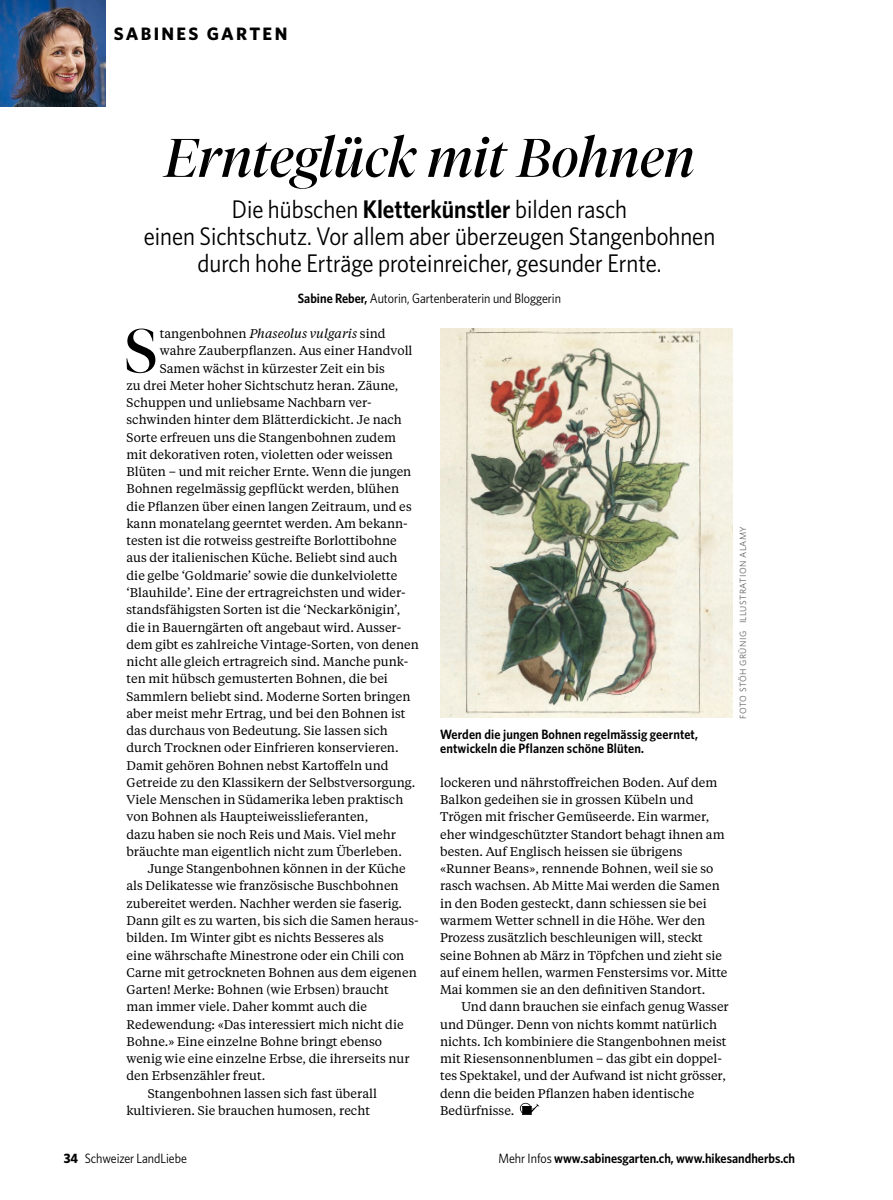
<style>
.page{position:relative;width:893px;height:1200px;background:#fff}
.page>*{position:absolute;margin:0;border:0;box-sizing:border-box;transform-origin:0 0}
._530___Txt_8_4_TieTe{font:61.8px "Tiempos Fine";color:#000}
._270_Kol_Tit_36_TieF{font:italic 54px "Tiempos Fine";color:#000}
._350_Story_Lead_17_W{font:25.5px/27px "Whitney Narrow";color:#000;text-align:center}
._100_Rub_14_WhiSemib{font:700 18px "Whitney";letter-spacing:.125em;color:#000}
._620_Leg_9_WhiNarSem{font:600 13.5px/14.2px "Whitney Narrow";letter-spacing:.01em;color:#000}
._650___Story_Text_Fo{font:13.5px "Whitney Narrow";color:#000}
._633___Txt_Autor_9_W{font:600 13.5px "Whitney Narrow";color:#000}
._532_Txt_8_4_TieTex{font:12.6px/17.2px "Tiempos Text";color:#000}
._530___Txt_8_4_TieTe-2{font:12.6px "Tiempos Text";color:#000}
._530___Txt_8_4_TieTe-3{font:italic 12.6px "Tiempos Text";color:#000}
._600_Fotobyline_6_Wh{font:9px "Whitney";letter-spacing:.05em;color:#626160}
.s1{font-weight:600}
.s2{font-style:normal}
.s3{font-weight:700}
.s4{font-weight:400}
</style>
<div class="page">
<img style="left:0;top:0;width:105px;height:106px">
<img style="left:440px;top:328px;width:292px;height:389px">
<svg style="left:520px;top:1102px;width:19px;height:12px"></svg>
<p class="_100_Rub_14_WhiSemib" style="left:114px;top:21px;width:175px">SABINES GARTEN</p>
<p class="_270_Kol_Tit_36_TieF" style="left:164px;top:125px;width:532px">Ernteglück mit Bohnen</p>
<p class="_350_Story_Lead_17_W" style="left:144px;top:194px;width:573px">Die hübschen <span class="s1">Kletterkünstler</span> bilden rasch<br>einen Sichtschutz. Vor allem aber überzeugen Stangenbohnen durch hohe Erträge proteinreicher, gesunder Ernte.</p>
<p class="_650___Story_Text_Fo" style="left:298px;top:290px;width:265px"><span class="s1">Sabine Reber,</span> Autorin, Gartenberaterin und Bloggerin</p>
<p class="_530___Txt_8_4_TieTe" style="left:125px;top:313px;width:34px">S</p>
<p class="_530___Txt_8_4_TieTe-3" style="left:160px;top:325px;width:227px"><span class="s2">tangenbohnen</span> Phaseolus vulgaris <span class="s2">sind</span></p>
<p class="_530___Txt_8_4_TieTe-2" style="left:160px;top:342px;width:254px">wahre Zauberpflanzen. Aus einer Handvoll</p>
<p class="_530___Txt_8_4_TieTe-2" style="left:160px;top:359px;width:226px">Samen wächst in kürzester Zeit ein bis</p>
<p class="_530___Txt_8_4_TieTe-2" style="left:126px;top:377px;width:274px">zu drei Meter hoher Sichtschutz heran. Zäune,</p>
<p class="_530___Txt_8_4_TieTe-2" style="left:126px;top:394px;width:247px">Schuppen und unliebsame Nachbarn ver-</p>
<p class="_530___Txt_8_4_TieTe-2" style="left:126px;top:411px;width:277px">schwinden hinter dem Blätterdickicht. Je nach</p>
<p class="_530___Txt_8_4_TieTe-2" style="left:126px;top:428px;width:271px">Sorte erfreuen uns die Stangenbohnen zudem</p>
<p class="_530___Txt_8_4_TieTe-2" style="left:126px;top:446px;width:268px">mit dekorativen roten, violetten oder weissen</p>
<p class="_530___Txt_8_4_TieTe-2" style="left:126px;top:463px;width:286px">Blüten – und mit reicher Ernte. Wenn die jungen</p>
<p class="_530___Txt_8_4_TieTe-2" style="left:126px;top:480px;width:274px">Bohnen regelmässig gepflückt werden, blühen</p>
<p class="_530___Txt_8_4_TieTe-2" style="left:126px;top:497px;width:287px">die Pflanzen über einen langen Zeitraum, und es</p>
<p class="_530___Txt_8_4_TieTe-2" style="left:126px;top:515px;width:283px">kann monatelang geerntet werden. Am bekann-</p>
<p class="_530___Txt_8_4_TieTe-2" style="left:126px;top:532px;width:272px">testen ist die rotweiss gestreifte Borlottibohne</p>
<p class="_530___Txt_8_4_TieTe-2" style="left:126px;top:549px;width:272px">aus der italienischen Küche. Beliebt sind auch</p>
<p class="_530___Txt_8_4_TieTe-2" style="left:126px;top:566px;width:272px">die gelbe ‘Goldmarie’ sowie die dunkelviolette</p>
<p class="_530___Txt_8_4_TieTe-2" style="left:126px;top:584px;width:281px">‘Blauhilde’. Eine der ertragreichsten und wider-</p>
<p class="_530___Txt_8_4_TieTe-2" style="left:126px;top:601px;width:275px">standsfähigsten Sorten ist die ‘Neckarkönigin’,</p>
<p class="_530___Txt_8_4_TieTe-2" style="left:126px;top:618px;width:276px">die in Bauerngärten oft angebaut wird. Ausser-</p>
<p class="_530___Txt_8_4_TieTe-2" style="left:126px;top:635px;width:294px">dem gibt es zahlreiche Vintage-Sorten, von denen</p>
<p class="_530___Txt_8_4_TieTe-2" style="left:126px;top:653px;width:283px">nicht alle gleich ertragreich sind. Manche punk-</p>
<p class="_530___Txt_8_4_TieTe-2" style="left:126px;top:670px;width:263px">ten mit hübsch gemusterten Bohnen, die bei</p>
<p class="_530___Txt_8_4_TieTe-2" style="left:126px;top:687px;width:285px">Sammlern beliebt sind. Moderne Sorten bringen</p>
<p class="_530___Txt_8_4_TieTe-2" style="left:126px;top:704px;width:281px">aber meist mehr Ertrag, und bei den Bohnen ist</p>
<p class="_530___Txt_8_4_TieTe-2" style="left:126px;top:722px;width:263px">das durchaus von Bedeutung. Sie lassen sich</p>
<p class="_530___Txt_8_4_TieTe-2" style="left:126px;top:739px;width:274px">durch Trocknen oder Einfrieren konservieren.</p>
<p class="_530___Txt_8_4_TieTe-2" style="left:126px;top:756px;width:264px">Damit gehören Bohnen nebst Kartoffeln und</p>
<p class="_530___Txt_8_4_TieTe-2" style="left:126px;top:773px;width:290px">Getreide zu den Klassikern der Selbstversorgung.</p>
<p class="_530___Txt_8_4_TieTe-2" style="left:126px;top:791px;width:278px">Viele Menschen in Südamerika leben praktisch</p>
<p class="_530___Txt_8_4_TieTe-2" style="left:126px;top:808px;width:243px">von Bohnen als Haupteiweisslieferanten,</p>
<p class="_530___Txt_8_4_TieTe-2" style="left:126px;top:825px;width:271px">dazu haben sie noch Reis und Mais. Viel mehr</p>
<p class="_530___Txt_8_4_TieTe-2" style="left:126px;top:842px;width:277px">bräuchte man eigentlich nicht zum Überleben.</p>
<p class="_532_Txt_8_4_TieTex" style="left:126px;top:859px;width:294px;text-indent:21px">Junge Stangenbohnen können in der Küche als Delikatesse wie französische Buschbohnen zubereitet werden. Nachher werden sie faserig.<br>Dann gilt es zu warten, bis sich die Samen heraus&shy;bilden. Im Winter gibt es nichts Besseres als<br>eine währschafte Minestrone oder ein Chili con Carne mit getrockneten Bohnen aus dem eigenen Garten! Merke: Bohnen (wie Erbsen) braucht<br>man immer viele. Daher kommt auch die Redewendung: «Das interessiert mich nicht die Bohne.» Eine einzelne Bohne bringt ebenso wenig wie eine einzelne Erbse, die ihrerseits nur den Erbsenzähler freut.</p>
<p class="_532_Txt_8_4_TieTex" style="left:126px;top:1083px;width:252px;text-indent:21px">Stangenbohnen lassen sich fast überall kultivieren. Sie brauchen humosen, recht</p>
<p class="_650___Story_Text_Fo" style="left:64px;top:1148px;width:125px"><span class="s3">34</span> Schweizer LandLiebe</p>
<p class="_620_Leg_9_WhiNarSem" style="left:440px;top:726px;width:259px">Werden die jungen Bohnen regelmässig geerntet, entwickeln die Pflanzen schöne Blüten.</p>
<p class="_600_Fotobyline_6_Wh" style="left:737px;top:718px;width:194px;rotate:-90deg">FOTO STÖH GRÜNIG ILLUSTRATION ALAMY</p>
<p class="_532_Txt_8_4_TieTex" style="left:440px;top:773px;width:289px">lockeren und nährstoffreichen Boden. Auf dem Balkon gedeihen sie in grossen Kübeln und Trögen mit frischer Gemüseerde. Ein warmer, eher windgeschützter Standort behagt ihnen am besten. Auf Englisch heissen sie übrigens «Runner Beans», rennende Bohnen, weil sie so rasch wachsen. Ab Mitte Mai werden die Samen in den Boden gesteckt, dann schiessen sie bei warmem Wetter schnell in die Höhe. Wer den Prozess zusätzlich beschleunigen will, steckt seine Bohnen ab März in Töpfchen und zieht sie auf einem hellen, warmen Fenstersims vor. Mitte Mai kommen sie an den definitiven Standort.</p>
<p class="_532_Txt_8_4_TieTex" style="left:440px;top:997px;width:290px;text-indent:21px">Und dann brauchen sie einfach genug Wasser und Dünger. Denn von nichts kommt natürlich nichts. Ich kombiniere die Stangenbohnen meist mit Riesensonnenblumen – das gibt ein doppel&shy;tes Spektakel, und der Aufwand ist nicht grösser, denn die beiden Pflanzen haben identische Bedürfnisse.</p>
<p class="_633___Txt_Autor_9_W" style="left:498px;top:1148px;width:298px"><span class="s4">Mehr Infos</span> www.sabinesgarten.ch, www.hikesandherbs.ch</p>
</div>
